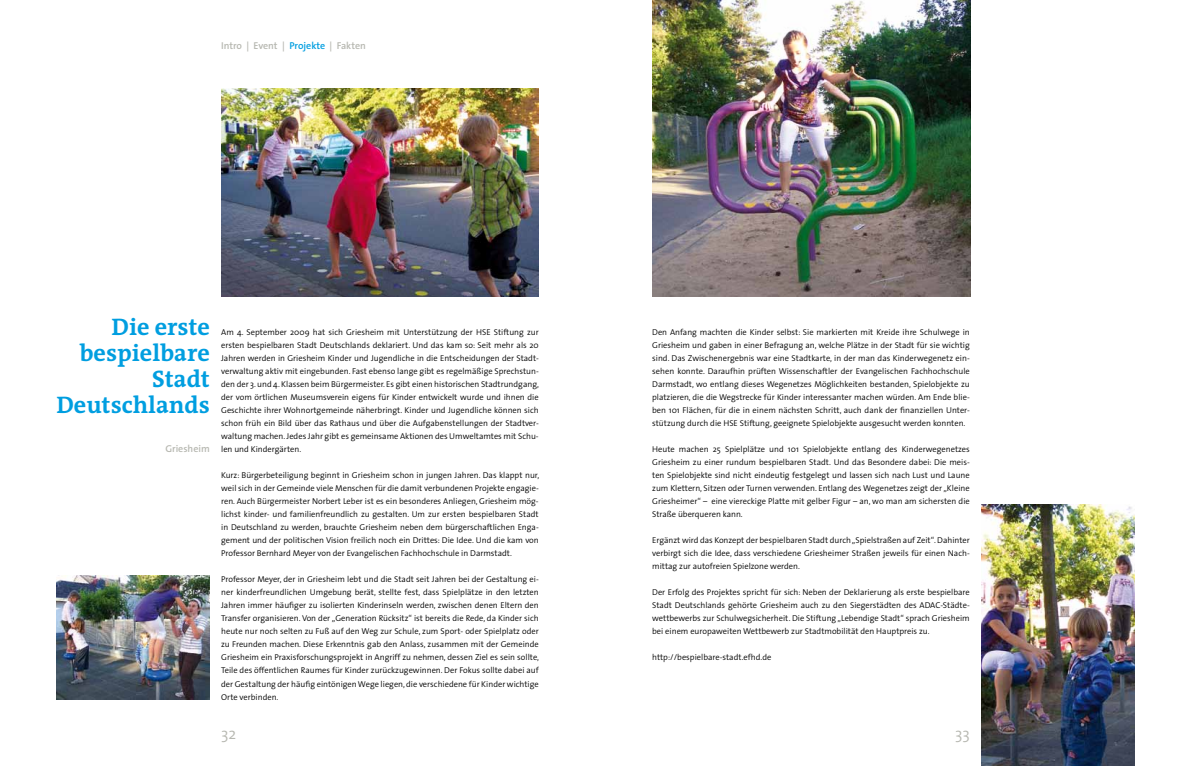
<style>
.page{position:relative;width:1191px;height:766px;background:#fff}
.page>*{position:absolute;margin:0;border:0;box-sizing:border-box;transform-origin:0 0}
.t1{font:700 24px/26px "The Antiqua B7";color:#009ee0;text-align:right}
.t2{font:300 16px "The Sans";color:#b7b8b1}
.t3{font:600 10px "The Sans";color:#b7b8b1}
.t4{font:300 8.5px/13px "The Sans";color:#000;text-align:justify}
.s1{color:#009ee0}
</style>
<div class="page">
<img style="left:221px;top:88px;width:318px;height:208px">
<img style="left:652px;top:0;width:318px;height:296px">
<img style="left:57px;top:575px;width:153px;height:124px">
<img style="left:981px;top:504px;width:153px;height:261px">
<p class="t3" style="left:221px;top:37px;width:146px">Intro | Event | <span class="s1">Projekte</span> | Fakten</p>
<h1 class="t1" style="left:57px;top:315px;width:155px">Die erste bespielbare<br>Stadt<br>Deutschlands</h1>
<p class="t3" style="left:165px;top:440px;width:46px">Griesheim</p>
<p class="t4" style="left:221px;top:325px;width:319px;text-align:left">Am 4. September 2009 hat sich Griesheim mit Unterstützung der HSE Stiftung zur ersten bespielbaren Stadt Deutschlands deklariert. Und das kam so: Seit mehr als 20<br>Jahren werden in Griesheim Kinder und Jugendliche in die Entscheidungen der Stadt&shy;verwaltung aktiv mit eingebunden. Fast ebenso lange gibt es regelmäßige Sprechstun&shy;den der 3. und 4. Klassen beim Bürgermeister. Es gibt einen historischen Stadtrundgang, der vom örtlichen Museumsverein eigens für Kinder entwickelt wurde und ihnen die Geschichte ihrer Wohnortgemeinde näherbringt. Kinder und Jugendliche können sich schon früh ein Bild über das Rathaus und über die Aufgabenstellungen der Stadtver&shy;waltung machen. Jedes Jahr gibt es gemeinsame Aktionen des Umweltamtes mit Schu&shy;len und Kindergärten.</p>
<p class="t4" style="left:221px;top:468px;width:319px">Kurz: Bürgerbeteiligung beginnt in Griesheim schon in jungen Jahren. Das klappt nur, weil sich in der Gemeinde viele Menschen für die damit verbundenen Projekte engagie&shy;ren. Auch Bürgermeister Norbert Leber ist es ein besonderes Anliegen, Griesheim mög&shy;lichst kinder- und familienfreundlich zu gestalten. Um zur ersten bespielbaren Stadt in Deutschland zu werden, brauchte Griesheim neben dem bürgerschaftlichen Enga&shy;gement und der politischen Vision freilich noch ein Drittes: Die Idee. Und die kam von Professor Bernhard Meyer von der Evangelischen Fachhochschule in Darmstadt.</p>
<p class="t4" style="left:221px;top:572px;width:319px">Professor Meyer, der in Griesheim lebt und die Stadt seit Jahren bei der Gestaltung ei&shy;ner kinderfreundlichen Umgebung berät, stellte fest, dass Spielplätze in den letzten Jahren immer häufiger zu isolierten Kinderinseln werden, zwischen denen Eltern den Transfer organisieren. Von der „Generation Rücksitz“ ist bereits die Rede, da Kinder sich heute nur noch selten zu Fuß auf den Weg zur Schule, zum Sport- oder Spielplatz oder zu Freunden machen. Diese Erkenntnis gab den Anlass, zusammen mit der Gemeinde Griesheim ein Praxisforschungsprojekt in Angriff zu nehmen, dessen Ziel es sein sollte, Teile des öffentlichen Raumes für Kinder zurückzugewinnen. Der Fokus sollte dabei auf der Gestaltung der häufig eintönigen Wege liegen, die verschiedene für Kinder wichtige Orte verbinden.</p>
<p class="t4" style="left:652px;top:325px;width:319px">Den Anfang machten die Kinder selbst: Sie markierten mit Kreide ihre Schulwege in Griesheim und gaben in einer Befragung an, welche Plätze in der Stadt für sie wichtig sind. Das Zwischenergebnis war eine Stadtkarte, in der man das Kinderwegenetz ein&shy;sehen konnte. Daraufhin prüften Wissenschaftler der Evangelischen Fachhochschule Darmstadt, wo entlang dieses Wegenetzes Möglichkeiten bestanden, Spielobjekte zu platzieren, die die Wegstrecke für Kinder interessanter machen würden. Am Ende blie&shy;ben 101 Flächen, für die in einem nächsten Schritt, auch dank der finanziellen Unter&shy;stützung durch die HSE Stiftung, geeignete Spielobjekte ausgesucht werden konnten.</p>
<p class="t4" style="left:652px;top:442px;width:319px">Heute machen 25 Spielplätze und 101 Spielobjekte entlang des Kinderwegenetzes Griesheim zu einer rundum bespielbaren Stadt. Und das Besondere dabei: Die meis&shy;ten Spielobjekte sind nicht eindeutig festgelegt und lassen sich nach Lust und Laune zum Klettern, Sitzen oder Turnen verwenden. Entlang des Wegenetzes zeigt der „Kleine Griesheimer“ – eine viereckige Platte mit gelber Figur – an, wo man am sichersten die Straße überqueren kann.</p>
<p class="t4" style="left:652px;top:533px;width:319px">Ergänzt wird das Konzept der bespielbaren Stadt durch „Spielstraßen auf Zeit“. Dahinter verbirgt sich die Idee, dass verschiedene Griesheimer Straßen jeweils für einen Nach&shy;mittag zur autofreien Spielzone werden.</p>
<p class="t4" style="left:652px;top:585px;width:319px">Der Erfolg des Projektes spricht für sich: Neben der Deklarierung als erste bespielbare Stadt Deutschlands gehörte Griesheim auch zu den Siegerstädten des ADAC-Städte&shy;wettbewerbs zur Schulwegsicherheit. Die Stiftung „Lebendige Stadt“ sprach Griesheim bei einem europaweiten Wettbewerb zur Stadtmobilität den Hauptpreis zu.</p>
<p class="t4" style="left:652px;top:650px;width:121px">http://bespielbare-stadt.efhd.de</p>
<h2 class="t2" style="left:221px;top:719px;width:17px">32</h2>
<h2 class="t2" style="left:955px;top:719px;width:16px">33</h2>
</div>
